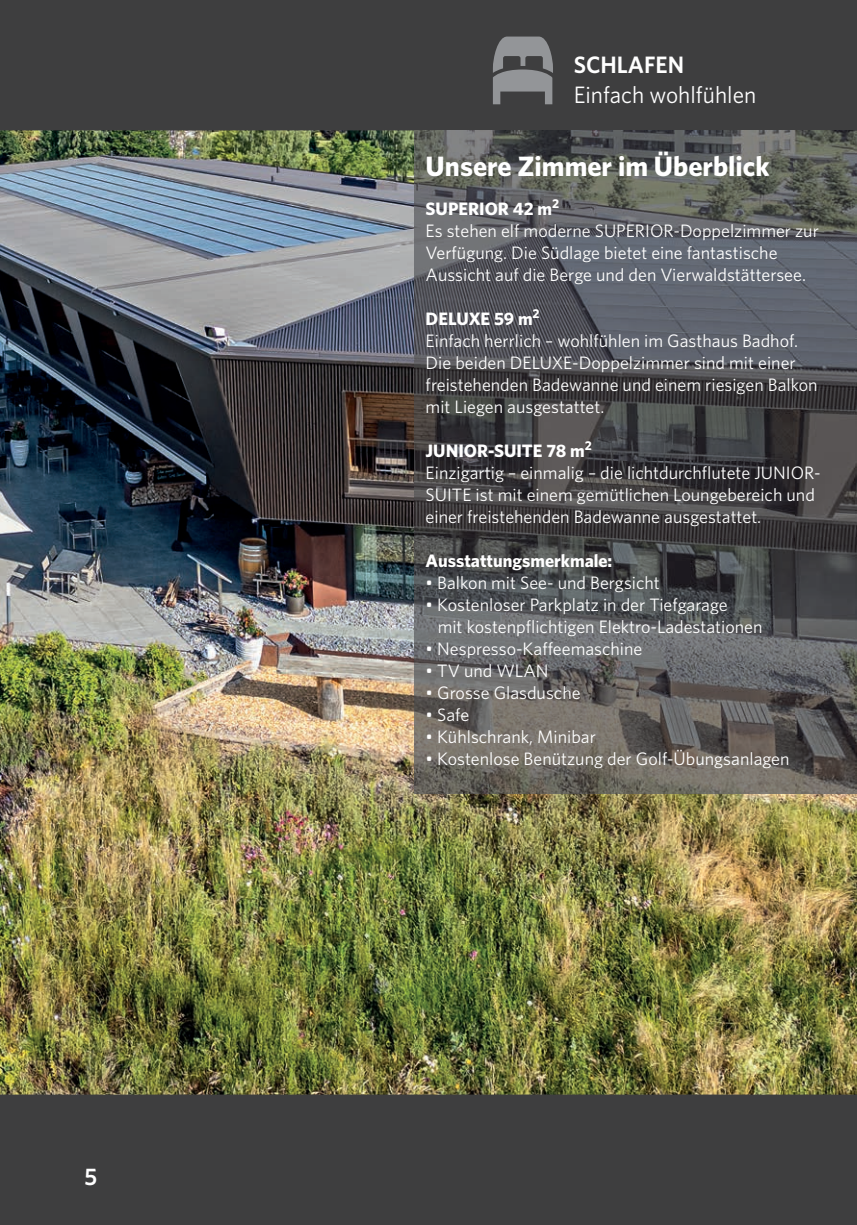
<style>
.page{position:relative;width:857px;height:1225px;background:#fff}
.page>*{position:absolute;margin:0;border:0;box-sizing:border-box;transform-origin:0 0}
.t1{font:700 28px "Whitney";color:#fff}
.t2{font:600 24px "Whitney";color:#fff}
.t3{font:23.8px "Whitney";color:#fff}
.t4{font:600 23.8px "Whitney";color:#fff}
.t5{font:18px/22px "Whitney";color:#fff}
.t6{font:700 18px "Whitney";color:#fff}
.s1{font-weight:700}
</style>
<div class="page">
<div style="left:0;top:0;width:856px;height:1225px;background:#3e3e3f"></div>
<img style="left:0;top:130px;width:856px;height:964px">
<img style="left:414px;top:130px;width:442px;height:664px">
<svg style="left:493px;top:37px;width:59px;height:67px"></svg>
<h2 class="t2" style="left:84px;top:1160px;width:14px">5</h2>
<h3 class="t4" style="left:573px;top:49px;width:112px">SCHLAFEN</h3>
<h3 class="t3" style="left:573px;top:79px;width:184px">Einfach wohlfühlen</h3>
<h1 class="t1" style="left:425px;top:148px;width:345px">Unsere Zimmer im Überblick</h1>
<p class="t5" style="left:425px;top:198px;width:394px"><span class="s1">SUPERIOR 42 m</span><sup>2<br></sup>Es stehen elf moderne SUPERIOR-Doppelzimmer zur Verfügung. Die Südlage bietet eine fantastische Aussicht auf die Berge und den Vierwaldstättersee.</p>
<p class="t5" style="left:425px;top:308px;width:393px"><span class="s1">DELUXE 59 m</span><sup>2<br></sup>Einfach herrlich – wohlfühlen im Gasthaus Badhof.<br>Die beiden DELUXE-Doppelzimmer sind mit einer freistehenden Badewanne und einem riesigen Balkon mit Liegen ausgestattet.</p>
<p class="t5" style="left:425px;top:440px;width:396px"><span class="s1">JUNIOR-SUITE 78 m</span><sup>2<br></sup>Einzigartig – einmalig – die lichtdurchflutete JUNIOR-SUITE ist mit einem gemütlichen Loungebereich und einer freistehenden Badewanne ausgestattet.</p>
<p class="t6" style="left:425px;top:549px;width:188px">Ausstattungsmerkmale:</p>
<p class="t5" style="left:425px;top:572px;width:235px">• Balkon mit See- und Bergsicht</p>
<p class="t5" style="left:437px;top:594px;width:326px;text-indent:-12px">• Kostenloser Parkplatz in der Tiefgarage<br>mit kostenpflichtigen Elektro-Ladestationen</p>
<p class="t5" style="left:425px;top:638px;width:218px">• Nespresso-Kaffeemaschine</p>
<p class="t5" style="left:425px;top:660px;width:124px">• TV und WLAN</p>
<p class="t5" style="left:425px;top:682px;width:156px">• Grosse Glasdusche</p>
<p class="t5" style="left:425px;top:704px;width:45px">• Safe</p>
<p class="t5" style="left:425px;top:726px;width:172px">• Kühlschrank, Minibar</p>
<p class="t5" style="left:425px;top:748px;width:365px">• Kostenlose Benützung der Golf-Übungsanlagen</p>
</div>
